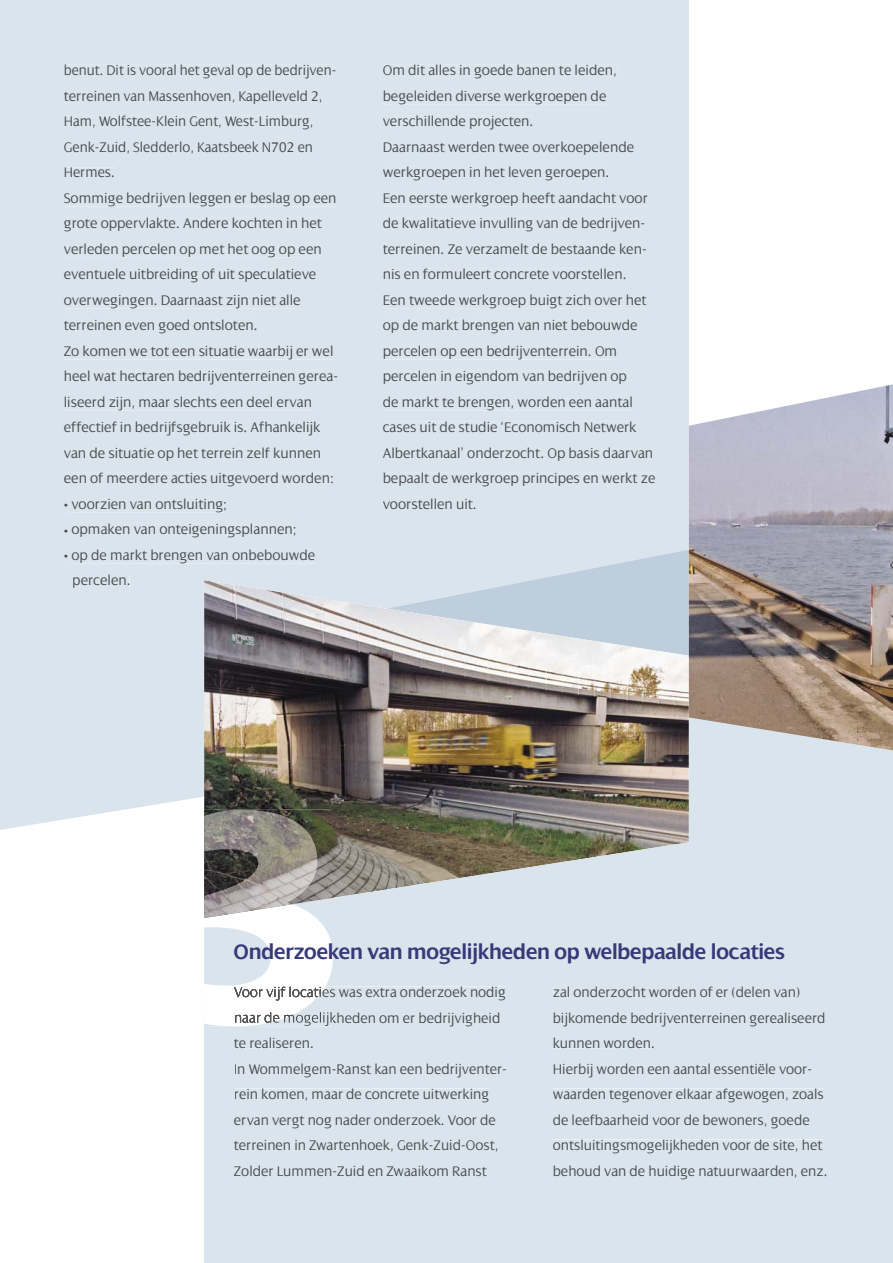
<style>
.page{position:relative;width:893px;height:1263px;background:#fff}
.page>*{position:absolute;margin:0;border:0;box-sizing:border-box;transform-origin:0 0}
.t1{font:600 22.5px "Dialog";letter-spacing:-.01em;color:#373a78}
.t2{font:300 15px/25.5px "Dialog";color:#494c4f}
.t3{font:300 15px/25.5px "Dialog";color:#494c4f;scale:.96 1}
.s1{font-size:9px}
</style>
<div class="page">
<div style="left:204px;top:750px;width:689px;height:513px;background:#dae4ec"></div>
<div style="left:0;top:0;width:689px;height:830px;background:#dae4ec"></div>
<svg style="left:204px;top:549px;width:485px;height:31px;background:#d5e0e9"></svg>
<div style="left:65px;top:65px;width:266px;height:14px;background:#dae4ec"></div>
<div style="left:64px;top:92px;width:17px;height:9px;background:#dae4ec"></div>
<div style="left:83px;top:90px;width:240px;height:14px;background:#dae4ec"></div>
<div style="left:65px;top:116px;width:249px;height:14px;background:#dae4ec"></div>
<div style="left:64px;top:141px;width:249px;height:13px;background:#dae4ec"></div>
<div style="left:65px;top:168px;width:50px;height:10px;background:#dae4ec"></div>
<div style="left:64px;top:192px;width:273px;height:14px;background:#dae4ec"></div>
<div style="left:64px;top:218px;width:258px;height:14px;background:#dae4ec"></div>
<div style="left:64px;top:243px;width:258px;height:14px;background:#dae4ec"></div>
<div style="left:64px;top:269px;width:252px;height:14px;background:#dae4ec"></div>
<div style="left:64px;top:294px;width:237px;height:14px;background:#dae4ec"></div>
<div style="left:64px;top:320px;width:194px;height:14px;background:#dae4ec"></div>
<div style="left:64px;top:345px;width:270px;height:14px;background:#dae4ec"></div>
<div style="left:65px;top:371px;width:272px;height:14px;background:#dae4ec"></div>
<div style="left:65px;top:396px;width:247px;height:14px;background:#dae4ec"></div>
<div style="left:64px;top:422px;width:257px;height:14px;background:#dae4ec"></div>
<div style="left:64px;top:447px;width:257px;height:14px;background:#dae4ec"></div>
<div style="left:64px;top:473px;width:270px;height:14px;background:#dae4ec"></div>
<div style="left:68px;top:498px;width:158px;height:14px;background:#dae4ec"></div>
<div style="left:68px;top:524px;width:227px;height:14px;background:#dae4ec"></div>
<div style="left:68px;top:549px;width:247px;height:14px;background:#dae4ec"></div>
<div style="left:73px;top:575px;width:56px;height:13px;background:#dae4ec"></div>
<div style="left:383px;top:65px;width:234px;height:14px;background:#dae4ec"></div>
<div style="left:384px;top:90px;width:222px;height:14px;background:#dae4ec"></div>
<div style="left:383px;top:116px;width:150px;height:14px;background:#dae4ec"></div>
<div style="left:384px;top:141px;width:250px;height:14px;background:#dae4ec"></div>
<div style="left:383px;top:167px;width:226px;height:14px;background:#dae4ec"></div>
<div style="left:384px;top:192px;width:264px;height:14px;background:#dae4ec"></div>
<div style="left:383px;top:218px;width:261px;height:14px;background:#dae4ec"></div>
<div style="left:383px;top:243px;width:263px;height:11px;background:#dae4ec"></div>
<div style="left:384px;top:269px;width:243px;height:11px;background:#dae4ec"></div>
<div style="left:384px;top:294px;width:263px;height:14px;background:#dae4ec"></div>
<div style="left:383px;top:320px;width:255px;height:14px;background:#dae4ec"></div>
<div style="left:384px;top:345px;width:233px;height:14px;background:#dae4ec"></div>
<div style="left:384px;top:371px;width:243px;height:14px;background:#dae4ec"></div>
<div style="left:383px;top:396px;width:250px;height:14px;background:#dae4ec"></div>
<div style="left:383px;top:422px;width:254px;height:10px;background:#dae4ec"></div>
<div style="left:383px;top:447px;width:270px;height:14px;background:#dae4ec"></div>
<div style="left:384px;top:473px;width:271px;height:14px;background:#dae4ec"></div>
<div style="left:383px;top:498px;width:93px;height:11px;background:#dae4ec"></div>
<img style="left:204px;top:580px;width:485px;height:318px">
<div style="left:156px;top:815px;width:48px;height:209px;background:#fff"></div>
<div style="left:333px;top:986px;width:173px;height:14px;background:#dae4ec"></div>
<div style="left:333px;top:1012px;width:167px;height:14px;background:#dae4ec"></div>
<svg style="left:204px;top:809px;width:129px;height:217px"></svg>
<svg style="left:235px;top:1012px;width:58px;height:11px"></svg>
<div style="left:234px;top:1037px;width:80px;height:11px;background:#dae4ec"></div>
<div style="left:235px;top:1063px;width:271px;height:14px;background:#dae4ec"></div>
<div style="left:235px;top:1088px;width:254px;height:14px;background:#dae4ec"></div>
<div style="left:234px;top:1114px;width:262px;height:14px;background:#dae4ec"></div>
<div style="left:234px;top:1139px;width:265px;height:13px;background:#dae4ec"></div>
<div style="left:234px;top:1165px;width:253px;height:11px;background:#dae4ec"></div>
<div style="left:553px;top:986px;width:247px;height:12px;background:#dae4ec"></div>
<div style="left:554px;top:1012px;width:271px;height:14px;background:#dae4ec"></div>
<div style="left:554px;top:1037px;width:100px;height:11px;background:#dae4ec"></div>
<div style="left:554px;top:1063px;width:257px;height:14px;background:#dae4ec"></div>
<div style="left:553px;top:1088px;width:271px;height:14px;background:#dae4ec"></div>
<div style="left:553px;top:1114px;width:257px;height:14px;background:#dae4ec"></div>
<div style="left:553px;top:1139px;width:269px;height:14px;background:#dae4ec"></div>
<div style="left:554px;top:1165px;width:272px;height:14px;background:#dae4ec"></div>
<img style="left:689px;top:384px;width:204px;height:366px">
<p class="t3" style="left:64px;top:59px;width:288px">benut. Dit is vooral het geval op de bedrijven&shy;terreinen van Massenhoven, Kapelleveld 2, Ham, Wolfstee-Klein Gent, West-Limburg, Genk-Zuid, Sledderlo, Kaatsbeek N702 en Hermes.<br>Sommige bedrijven leggen er beslag op een grote oppervlakte. Andere kochten in het verleden percelen op met het oog op een eventuele uitbreiding of uit speculatieve overwegingen. Daarnaast zijn niet alle terreinen even goed ontsloten.<br>Zo komen we tot een situatie waarbij er wel heel wat hectaren bedrijventerreinen gerea&shy;liseerd zijn, maar slechts een deel ervan effectief in bedrijfsgebruik is. Afhankelijk van de situatie op het terrein zelf kunnen een of meerdere acties uitgevoerd worden:</p>
<p class="t2" style="left:64px;top:492px;width:165px"><span class="s1">•</span> voorzien van ontsluiting;</p>
<p class="t2" style="left:64px;top:518px;width:234px"><span class="s1">•</span> opmaken van onteigeningsplannen;</p>
<p class="t2" style="left:72px;top:543px;width:245px;text-indent:-9px"><span class="s1">•</span> op de markt brengen van onbebouwde percelen.</p>
<p class="t2" style="left:383px;top:59px;width:274px">Om dit alles in goede banen te leiden, begeleiden diverse werkgroepen de verschillende projecten.<br>Daarnaast werden twee overkoepelende werkgroepen in het leven geroepen.<br>Een eerste werkgroep heeft aandacht voor de kwalitatieve invulling van de bedrijven&shy;terreinen. Ze verzamelt de bestaande ken&shy;nis en formuleert concrete voorstellen.<br>Een tweede werkgroep buigt zich over het op de markt brengen van niet bebouwde percelen op een bedrijventerrein. Om percelen in eigendom van bedrijven op<br>de markt te brengen, worden een aantal cases uit de studie ‘Economisch Netwerk Albertkanaal’ onderzocht. Op basis daarvan bepaalt de werkgroep principes en werkt ze voorstellen uit.</p>
<h1 class="t1" style="left:234px;top:943px;width:553px">Onderzoeken van mogelijkheden op welbepaalde locaties</h1>
<p class="t2" style="left:329px;top:981px;width:178px">s was extra onderzoek nodig kheden om er bedrijvigheid</p>
<p class="t2" style="left:234px;top:1032px;width:275px">te realiseren.<br>In Wommelgem-Ranst kan een bedrijventer&shy;rein komen, maar de concrete uitwerking ervan vergt nog nader onderzoek. Voor de terreinen in Zwartenhoek, Genk-Zuid-Oost, Zolder Lummen-Zuid en Zwaaikom Ranst</p>
<p class="t2" style="left:553px;top:981px;width:276px">zal onderzocht worden of er (delen van) bijkomende bedrijventerreinen gerealiseerd kunnen worden.<br>Hierbij worden een aantal essentiële voor&shy;waarden tegenover elkaar afgewogen, zoals de leefbaarheid voor de bewoners, goede ontsluitingsmogelijkheden voor de site, het behoud van de huidige natuurwaarden, enz.</p>
</div>
